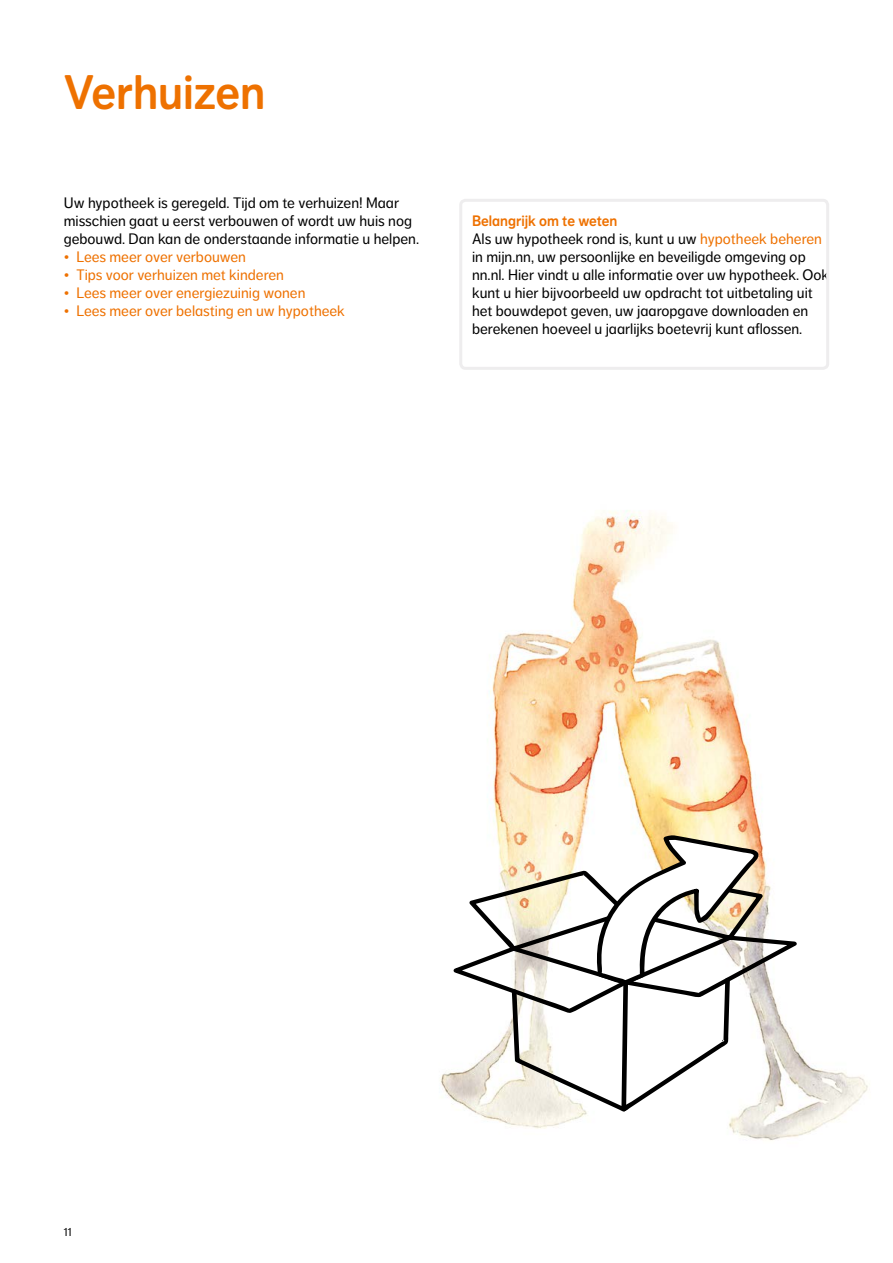
<style>
.page{position:relative;width:893px;height:1263px;background:#fff}
.page>*{position:absolute;margin:0;border:0;box-sizing:border-box;transform-origin:0 0}
.t1{font:48px "NN Dagny Display";color:#ee7100}
.t2{font:15px/18px "NN Dagny Text";color:#000}
.t3{font:15px "NN Dagny Text";color:#ee7100}
.t4{font:15px "NN Dagny Display";color:#ee7100}
.t5{font:12px "NN Dagny Text";color:#000}
.s1{color:#ee7100}
</style>
<div class="page">
<div style="left:459px;top:199px;width:370px;height:171px;border:3px solid #eeedee;border-radius:5px"></div>
<img style="left:440px;top:510px;width:428px;height:630px">
<svg style="left:453px;top:835px;width:345px;height:277px"></svg>
<h1 class="t1" style="left:64px;top:64px;width:203px">Verhuizen</h1>
<p class="t2" style="left:64px;top:194px;width:357px">Uw hypotheek is geregeld. Tijd om te verhuizen! Maar misschien gaat u eerst verbouwen of wordt uw huis nog gebouwd. Dan kan de onderstaande informatie u helpen.</p>
<p class="t3" style="left:64px;top:248px;width:184px">• Lees meer over verbouwen</p>
<p class="t3" style="left:64px;top:266px;width:222px">• Tips voor verhuizen met kinderen</p>
<p class="t3" style="left:64px;top:284px;width:243px">• Lees meer over energiezuinig wonen</p>
<p class="t3" style="left:64px;top:302px;width:283px">• Lees meer over belasting en uw hypotheek</p>
<p class="t4" style="left:472px;top:212px;width:147px">Belangrijk om te weten</p>
<p class="t2" style="left:472px;top:230px;width:359px">Als uw hypotheek rond is, kunt u uw <span class="s1">hypotheek beheren </span>in mijn.nn, uw persoonlijke en beveiligde omgeving op nn.nl. Hier vindt u alle informatie over uw hypotheek. Ook kunt u hier bijvoorbeeld uw opdracht tot uitbetaling uit het bouwdepot geven, uw jaaropgave downloaden en berekenen hoeveel u jaarlijks boetevrij kunt aflossen.</p>
<p class="t5" style="left:64px;top:1225px;width:10px">11</p>
</div>
